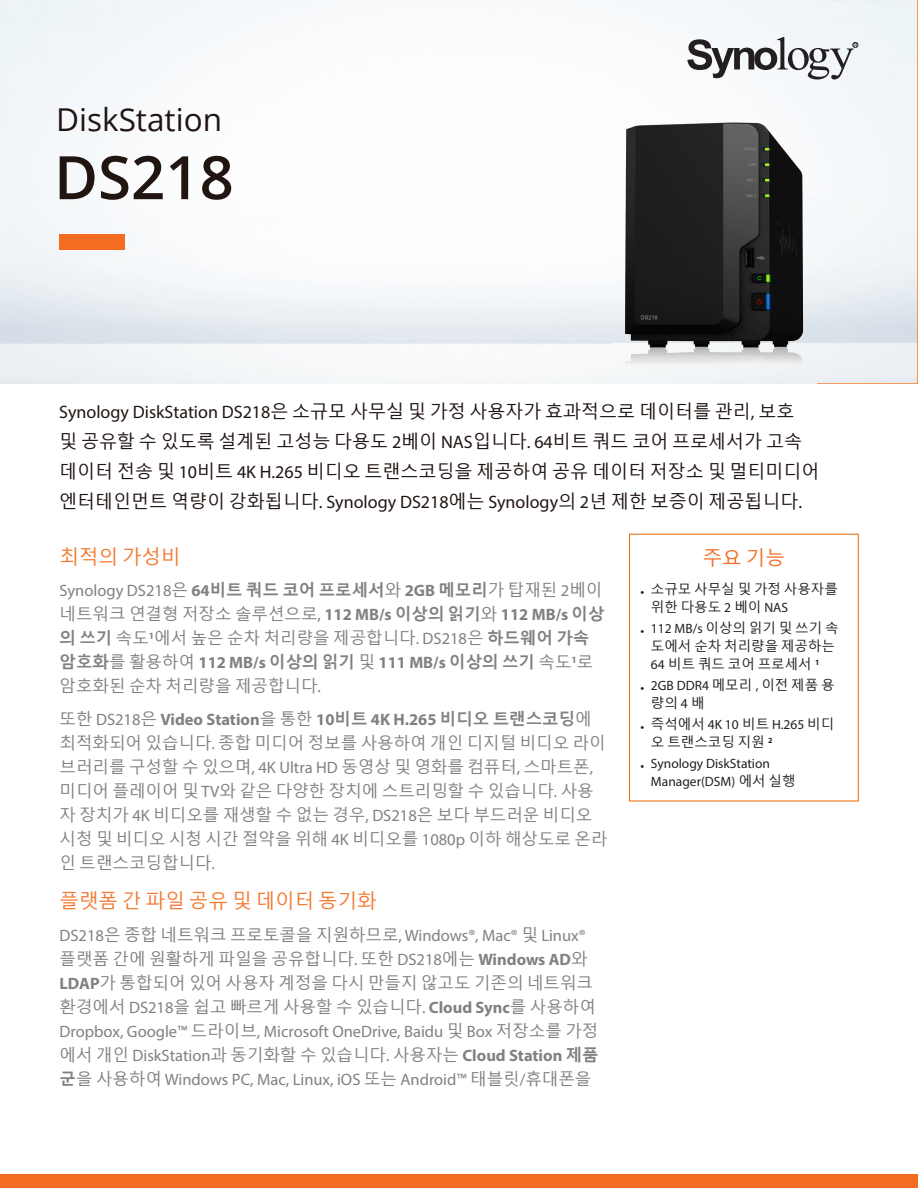
<style>
.page{position:relative;width:918px;height:1188px;background:#fff}
.page>*{position:absolute;margin:0;border:0;box-sizing:border-box;transform-origin:0 0}
.Model_Name{font:600 60px "Open Sans";color:#211512}
.Product_Type{font:31.5px "Open Sans";color:#211512}
.Chapter_Title_1{font:19.5px "Malgun Gothic";color:#f37a32}
.Selling_Title{font:19.5px "Malgun Gothic";color:#f36c21}
.Introduction{font:18px/30px "Malgun Gothic";color:#211512}
.Body_Content{font:16.5px/24px "Malgun Gothic";color:#808183}
.t1{font:13.5px/18px "Malgun Gothic";color:#231f20}
.t2{font:13.5px/18px "Myriad Pro";color:#231f20}
.s1{font-family:"Myriad Pro"}
.s2{font-family:"Myriad Pro";font-weight:700}
.s3{font-weight:700}
.s4{font-family:"Malgun Gothic"}
</style>
<div class="page">
<div style="left:0;top:1174px;width:918px;height:14px;background:#f36c21"></div>
<svg style="left:687px;top:37px;width:171px;height:43px"></svg>
<div style="left:59px;top:234px;width:66px;height:16px;background:#f36c21"></div>
<img style="left:624px;top:121px;width:181px;height:258px">
<p class="Product_Type" style="left:56px;top:98px;width:167px">DiskStation</p>
<p class="Model_Name" style="left:54px;top:136px;width:181px">DS218</p>
<p class="Introduction" style="left:59px;top:397px;width:762px"><span class="s1">Synology DiskStation DS218</span>은 소규모 사무실 및 가정 사용자가 효과적으로 데이터를 관리<span class="s1">,</span> 보호<br>및 공유할 수 있도록 설계된 고성능 다용도 <span class="s1">2</span>베이 <span class="s1">NAS</span>입니다<span class="s1">. 64</span>비트 쿼드 코어 프로세서가 고속 데이터 전송 및 <span class="s1">10</span>비트 <span class="s1">4K H.265</span> 비디오 트랜스코딩을 제공하여 공유 데이터 저장소 및 멀티미디어 엔터테인먼트 역량이 강화됩니다<span class="s1">. Synology DS218</span>에는 <span class="s1">Synology</span>의 <span class="s1">2</span>년 제한 보증이 제공됩니다<span class="s1">.</span></p>
<p class="Chapter_Title_1" style="left:60px;top:546px;width:123px">최적의 가성비</p>
<p class="Body_Content" style="left:60px;top:579px;width:547px"><span class="s1">Synology DS218</span>은 <span class="s2">64</span><span class="s3">비트 쿼드 코어 프로세서</span>와 <span class="s2">2GB</span> <span class="s3">메모리</span>가 탑재된 <span class="s1">2</span>베이 네트워크 연결형 저장소 솔루션으로<span class="s1">,</span> <span class="s2">112 MB/s</span> <span class="s3">이상의 읽기</span>와 <span class="s2">112 MB/s</span> <span class="s3">이상 의 쓰기</span> 속도<sup>1</sup>에서 높은 순차 처리량을 제공합니다<span class="s1">. DS218</span>은 <span class="s3">하드웨어 가속 암호화</span>를 활용하여 <span class="s2">112 MB/s</span> <span class="s3">이상의 읽기</span> 및 <span class="s2">111 MB/s</span> <span class="s3">이상의 쓰기</span> 속도<sup>1</sup>로 암호화된 순차 처리량을 제공합니다<span class="s1">.</span></p>
<p class="Body_Content" style="left:60px;top:707px;width:550px">또한 <span class="s1">DS218</span>은 <span class="s2">Video Station</span>을 통한 <span class="s2">10</span><span class="s3">비트</span> <span class="s2">4K H.265</span> <span class="s3">비디오 트랜스코딩</span>에 최적화되어 있습니다<span class="s1">.</span> 종합 미디어 정보를 사용하여 개인 디지털 비디오 라이 브러리를 구성할 수 있으며<span class="s1">, 4K Ultra HD</span> 동영상 및 영화를 컴퓨터<span class="s1">,</span> 스마트폰<span class="s1">, </span>미디어 플레이어 및 <span class="s1">TV</span>와 같은 다양한 장치에 스트리밍할 수 있습니다<span class="s1">.</span> 사용 자 장치가 <span class="s1">4K</span> 비디오를 재생할 수 없는 경우<span class="s1">, DS218</span>은 보다 부드러운 비디오 시청 및 비디오 시청 시간 절약을 위해 <span class="s1">4K</span> 비디오를 <span class="s1">1080p</span> 이하 해상도로 온라 인 트랜스코딩합니다<span class="s1">.</span></p>
<p class="Chapter_Title_1" style="left:60px;top:890px;width:319px">플랫폼 간 파일 공유 및 데이터 동기화</p>
<p class="Body_Content" style="left:60px;top:923px;width:541px"><span class="s1">DS218</span>은 종합 네트워크 프로토콜을 지원하므로<span class="s1">, Windows®, Mac®</span> 및 <span class="s1">Linux® </span>플랫폼 간에 원활하게 파일을 공유합니다<span class="s1">.</span> 또한 <span class="s1">DS218</span>에는 <span class="s2">Windows AD</span>와 <span class="s2">LDAP</span>가 통합되어 있어 사용자 계정을 다시 만들지 않고도 기존의 네트워크 환경에서 <span class="s1">DS218</span>을 쉽고 빠르게 사용할 수 있습니다<span class="s1">.</span> <span class="s2">Cloud Sync</span>를 사용하여 <span class="s1">Dropbox, Google™</span> 드라이브<span class="s1">, Microsoft OneDrive, Baidu</span> 및 <span class="s1">Box</span> 저장소를 가정 에서 개인 <span class="s1">DiskStation</span>과 동기화할 수 있습니다<span class="s1">.</span> 사용자는 <span class="s2">Cloud Station</span> <span class="s3">제품 군</span>을 사용하여 <span class="s1">Windows PC, Mac, Linux, iOS</span> 또는 <span class="s1">Android™</span> 태블릿<span class="s1">/</span>휴대폰을</p>
<p class="Selling_Title" style="left:703px;top:547px;width:84px">주요 기능</p>
<p class="t1" style="left:651px;top:581px;width:188px;text-indent:-11px"><span class="s1">•</span> 소규모 사무실 및 가정 사용자를 위한 다용도 <span class="s1">2</span> 베이 <span class="s1">NAS</span></p>
<p class="t1" style="left:651px;top:620px;width:189px;text-indent:-11px"><span class="s1">• 112 MB/s</span> 이상의 읽기 및 쓰기 속 도에서 순차 처리량을 제공하는<br><span class="s1">64</span> 비트 쿼드 코어 프로세서 <sup>1</sup></p>
<p class="t1" style="left:651px;top:677px;width:185px;text-indent:-11px"><span class="s1">• 2GB DDR4</span> 메모리 <span class="s1">,</span> 이전 제품 용 량의 <span class="s1">4</span> 배</p>
<p class="t1" style="left:651px;top:716px;width:185px;text-indent:-11px"><span class="s1">•</span> 즉석에서 <span class="s1">4K 10</span> 비트 <span class="s1">H.265</span> 비디 오 트랜스코딩 지원 <sup>2</sup></p>
<p class="t2" style="left:651px;top:755px;width:146px;text-indent:-11px">• Synology DiskStation<br>Manager(DSM) <span class="s4">에서 실행</span></p>
</div>
